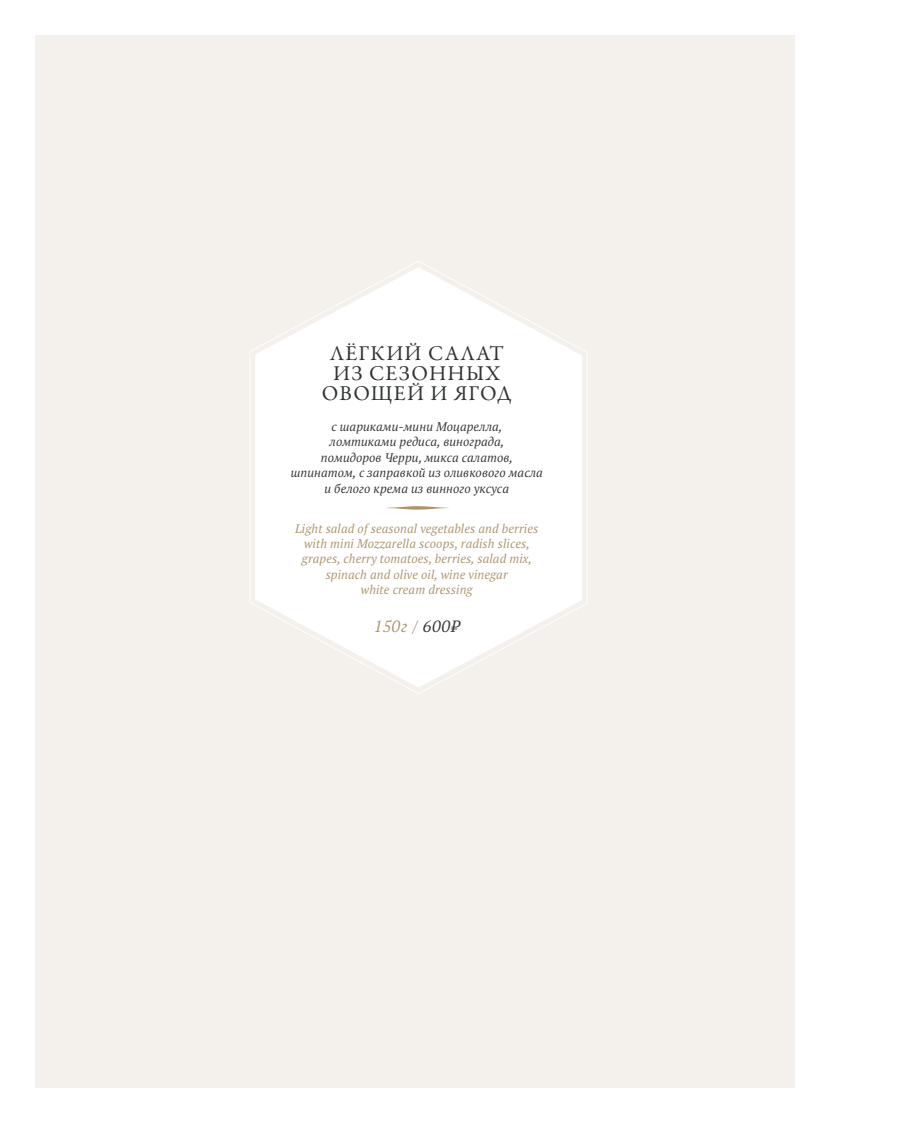
<style>
.page{position:relative;width:908px;height:1124px;background:#fff}
.page>*{position:absolute;margin:0;border:0;box-sizing:border-box;transform-origin:0 0}
.t1{font:21.25px/20px "Garamond Premr Pro";letter-spacing:.055em;color:#313434;text-align:center}
.t2{font:italic 16.25px "PT Serif Pro";letter-spacing:.05em;color:#ad946a}
.t3{font:italic 12.5px/15.4px "PT Serif Pro";letter-spacing:.005em;color:#ad946a;text-align:center}
.t4{font:italic 12.5px/15.4px "PT Serif Pro";letter-spacing:.005em;color:#313434;text-align:center}
.s1{color:#313434}
</style>
<div class="page">
<div style="left:35px;top:35px;width:759px;height:1052px;background:#f4f0eb"></div>
<svg style="left:250px;top:261px;width:337px;height:433px;fill:#fff"></svg>
<svg style="left:386px;top:506px;width:62px;height:3px"></svg>
<h1 class="t1" style="left:321px;top:344px;width:191px">ЛЁГКИЙ САЛАТ<br>ИЗ СЕЗОННЫХ<br>ОВОЩЕЙ И ЯГОД</h1>
<p class="t4" style="left:290px;top:418px;width:253px">с шариками-мини Моцарелла,<br>ломтиками редиса, винограда,<br>помидоров Черри, микса салатов, шпинатом, с заправкой из оливкового масла и белого крема из винного уксуса</p>
<p class="t3" style="left:295px;top:520px;width:244px">Light salad of seasonal vegetables and berries with mini Mozzarella scoops, radish slices, grapes, cherry tomatoes, berries, salad mix, spinach and olive oil, wine vinegar<br>white cream dressing</p>
<h2 class="t2" style="left:373px;top:615px;width:87px">150г / <span class="s1">600₽</span></h2>
</div>
